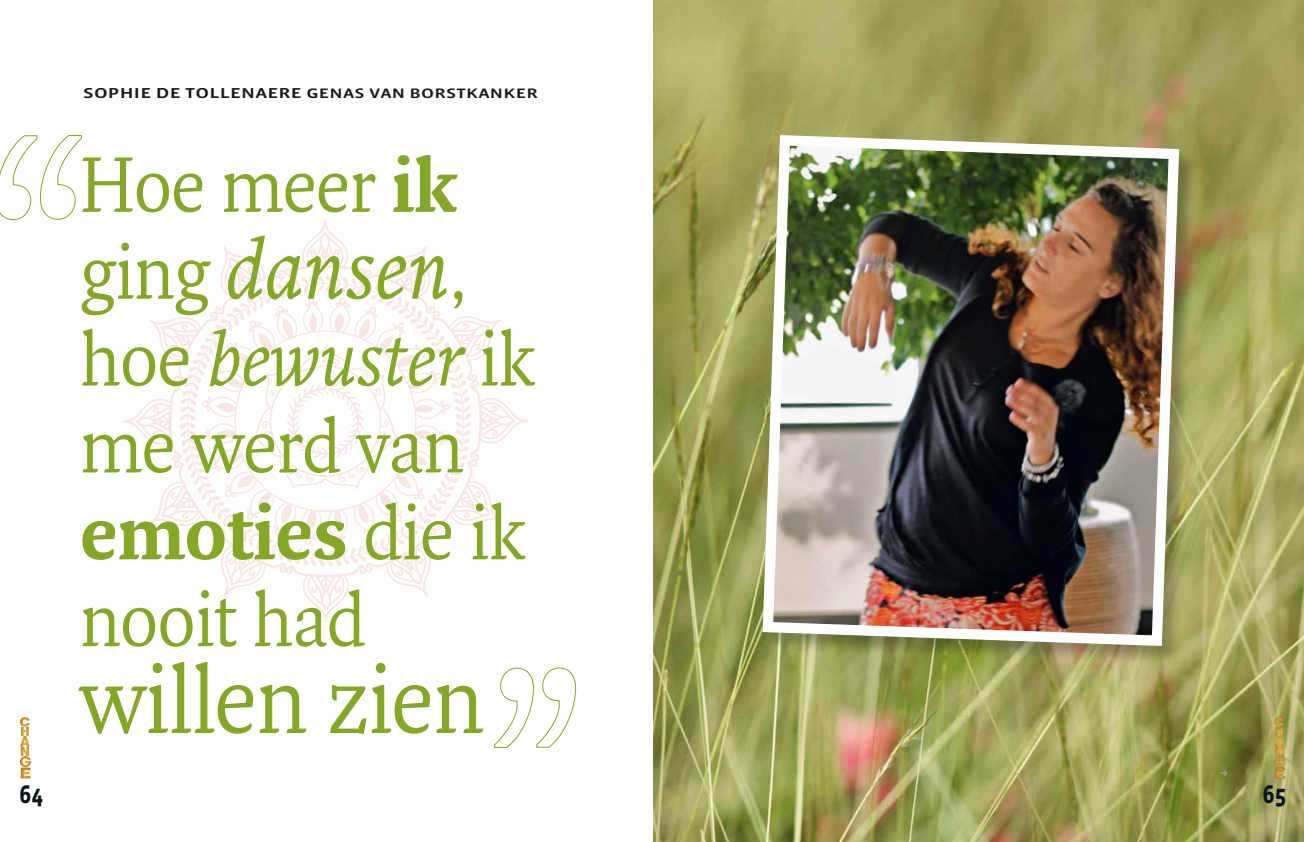
<style>
.page{position:relative;width:1304px;height:842px;background:#fff}
.page>*{position:absolute;margin:0;border:0;box-sizing:border-box;transform-origin:0 0}
.t1{font:94.6px "Fresco";letter-spacing:-.02em;color:#85a728;scale:.94 1}
.t2{font:italic 84px "Fresco";letter-spacing:-.02em;color:#85a728;scale:.94 1}
.t3{font:75.6px/86.9px "Fresco";letter-spacing:-.02em;color:#85a728;scale:.94 1}
.t4{font:700 26px "Vista Sans";color:#081519;scale:.92 1}
.t5{font:14px "Vista Sans Med";letter-spacing:.01em;color:#1a1a18;scale:1.37 1}
.s1{font-size:14.7px}
.s2{font-weight:700}
.s3{font-style:normal;font-size:75.6px}
.s4{font-style:italic}
</style>
<div class="page">
<img style="left:123px;top:219px;width:405px;height:404px">
<img style="left:653px;top:0;width:651px;height:842px">
<svg style="left:1274px;top:717px;width:11px;height:61px"></svg>
<svg style="left:20px;top:717px;width:11px;height:61px"></svg>
<svg style="left:0;top:135px;width:82px;height:85px"></svg>
<svg style="left:494px;top:667px;width:82px;height:81px"></svg>
<div style="left:763px;top:135px;width:435px;height:529px;background:#1a1a18;opacity:.3"></div>
<img style="left:757px;top:130px;width:427px;height:521px">
<svg style="left:1220px;top:770px;width:8px;height:6px"></svg>
<p class="t5" style="left:83px;top:86px;width:333px"><span class="s1">SOPHIE DE TOLLENAERE</span> GENAS VAN BORSTKANKER</p>
<p class="t3" style="left:79px;top:141px;width:404px">Hoe meer <span class="s2">ik</span></p>
<p class="t2" style="left:79px;top:219px;width:416px"><span class="s3">ging</span> dansen<span class="s3">,</span></p>
<p class="t3" style="left:79px;top:314px;width:486px">hoe <span class="s4">bewuster</span> ik me werd van <span class="s2">emoties</span> die ik nooit had</p>
<p class="t1" style="left:79px;top:643px;width:432px">willen zien</p>
<p class="t4" style="left:20px;top:781px;width:27px">64</p>
<p class="t4" style="left:1263px;top:781px;width:27px">65</p>
</div>
